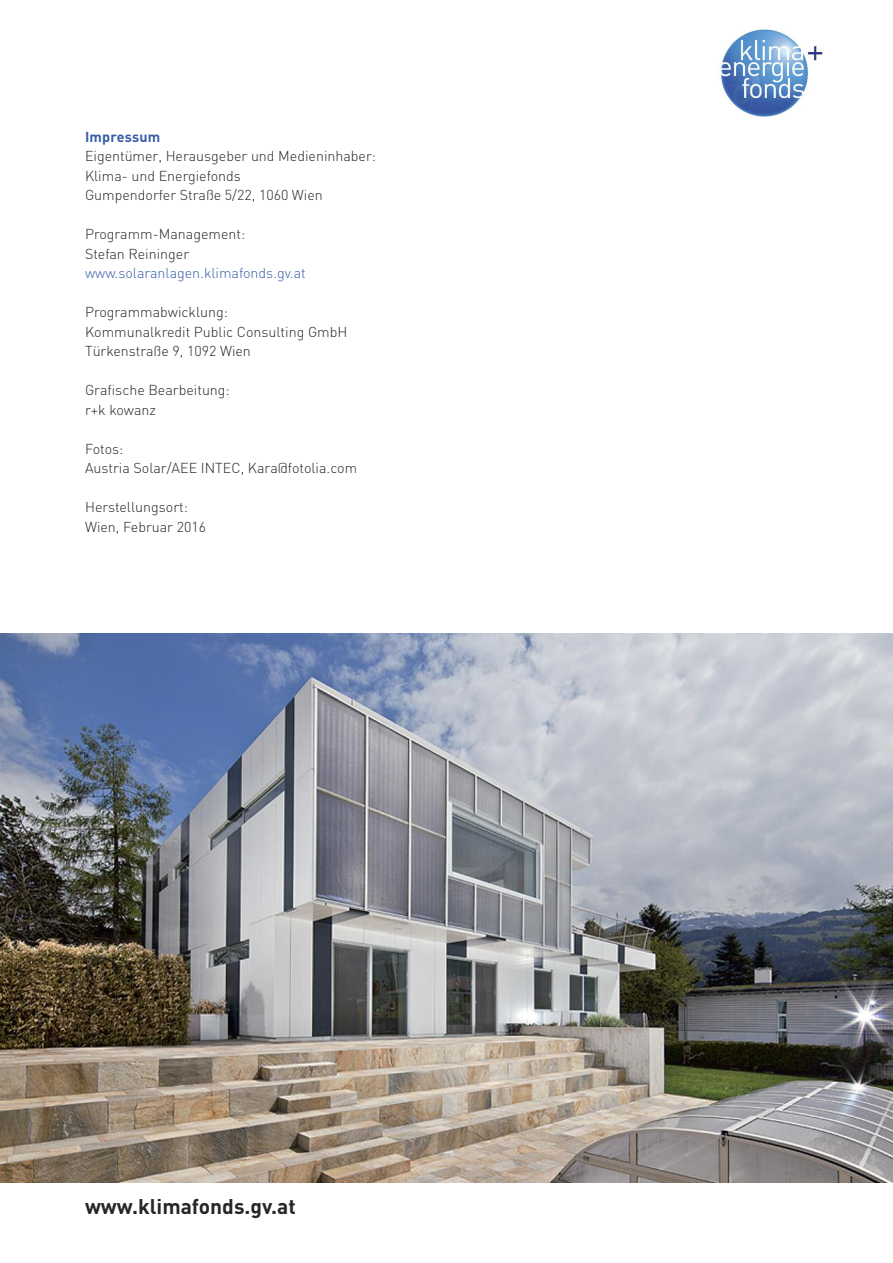
<style>
.page{position:relative;width:893px;height:1263px;background:#fff}
.page>*{position:absolute;margin:0;border:0;box-sizing:border-box;transform-origin:0 0}
.t1{font:700 21px "DIN";color:#272627}
.t2{font:300 14.25px/19.5px "DIN";color:#272627}
.t3{font:300 14.25px "DIN";color:#395ca7}
.t4{font:700 14.25px "DIN";letter-spacing:.015em;color:#395ca7}
</style>
<div class="page">
<img style="left:717px;top:30px;width:106px;height:87px">
<img style="left:0;top:634px;width:893px;height:548px">
<p class="t4" style="left:85px;top:129px;width:77px">Impressum</p>
<p class="t2" style="left:85px;top:147px;width:292px">Eigentümer, Herausgeber und Medieninhaber:<br>Klima- und Energiefonds<br>Gumpendorfer Straße 5/22, 1060 Wien</p>
<p class="t2" style="left:85px;top:225px;width:162px">Programm-Management:<br>Stefan Reininger</p>
<p class="t3" style="left:85px;top:265px;width:222px">www.solaranlagen.klimafonds.gv.at</p>
<p class="t2" style="left:85px;top:303px;width:264px">Programmabwicklung:<br>Kommunalkredit Public Consulting GmbH<br>Türkenstraße 9, 1092 Wien</p>
<p class="t2" style="left:85px;top:381px;width:146px">Grafische Bearbeitung: r+k kowanz</p>
<p class="t2" style="left:85px;top:439px;width:274px">Fotos:<br>Austria Solar/AEE INTEC, Kara@fotolia.com</p>
<p class="t2" style="left:85px;top:498px;width:123px">Herstellungsort:<br>Wien, Februar 2016</p>
<h1 class="t1" style="left:85px;top:1194px;width:212px">www.klimafonds.gv.at</h1>
</div>
